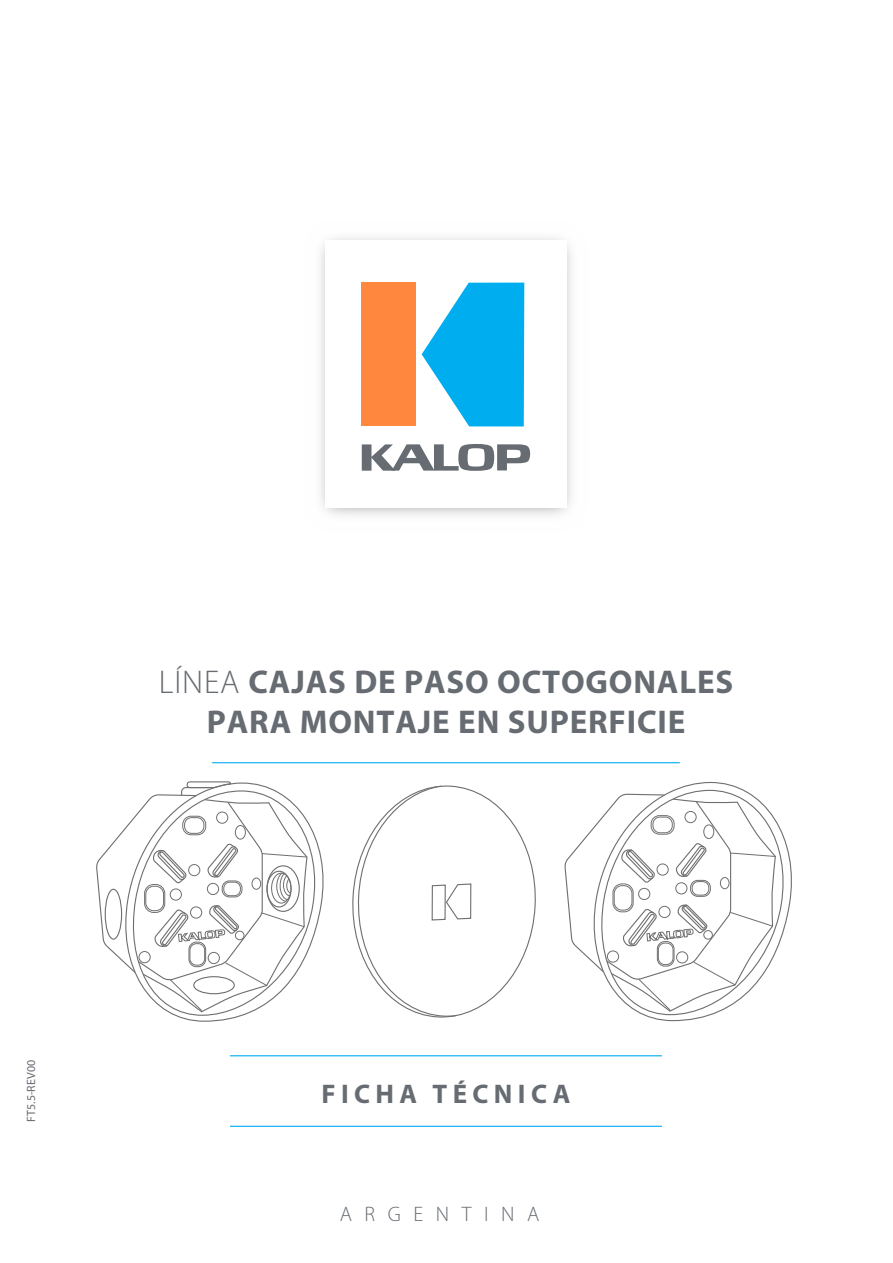
<style>
.page{position:relative;width:893px;height:1263px;background:#fff}
.page>*{position:absolute;margin:0;border:0;box-sizing:border-box;transform-origin:0 0}
.t1{font:700 33px/39.6px "Myriad Pro";letter-spacing:.025em;color:#676c72;text-align:center}
.t2{font:700 27px "Myriad Pro";letter-spacing:.2em;color:#676c72}
.t3{font:300 21px "Myriad Pro";letter-spacing:.6em;color:#676c72}
.t4{font:12px "Myriad Pro";color:#676c72}
.s1{font-weight:300}
</style>
<div class="page">
<hr style="left:212px;top:762px;width:468px;height:1px;background:#00aeef">
<hr style="left:230px;top:1055px;width:432px;height:1px;background:#00aeef">
<hr style="left:230px;top:1126px;width:432px;height:1px;background:#00aeef">
<div style="left:362px;top:282px;width:54px;height:144px;background:#ff873e"></div>
<svg style="left:422px;top:283px;width:102px;height:143px"></svg>
<svg style="left:362px;top:444px;width:168px;height:27px"></svg>
<svg style="left:646px;top:782px;width:146px;height:240px"></svg>
<svg style="left:564px;top:789px;width:227px;height:227px"></svg>
<svg style="left:352px;top:785px;width:184px;height:233px"></svg>
<svg style="left:96px;top:781px;width:227px;height:235px"></svg>
<p class="t1" style="left:159px;top:662px;width:576px"><span class="s1">LÍNEA</span> CAJAS DE PASO OCTOGONALES<br>PARA MONTAJE EN SUPERFICIE</p>
<p class="t4" style="left:25px;top:1122px;width:63px;rotate:-90deg">FT5.5-REV00</p>
<p class="t2" style="left:321px;top:1079px;width:251px">FICHA TÉCNICA</p>
<p class="t3" style="left:340px;top:1202px;width:201px">ARGENTINA</p>
</div>
